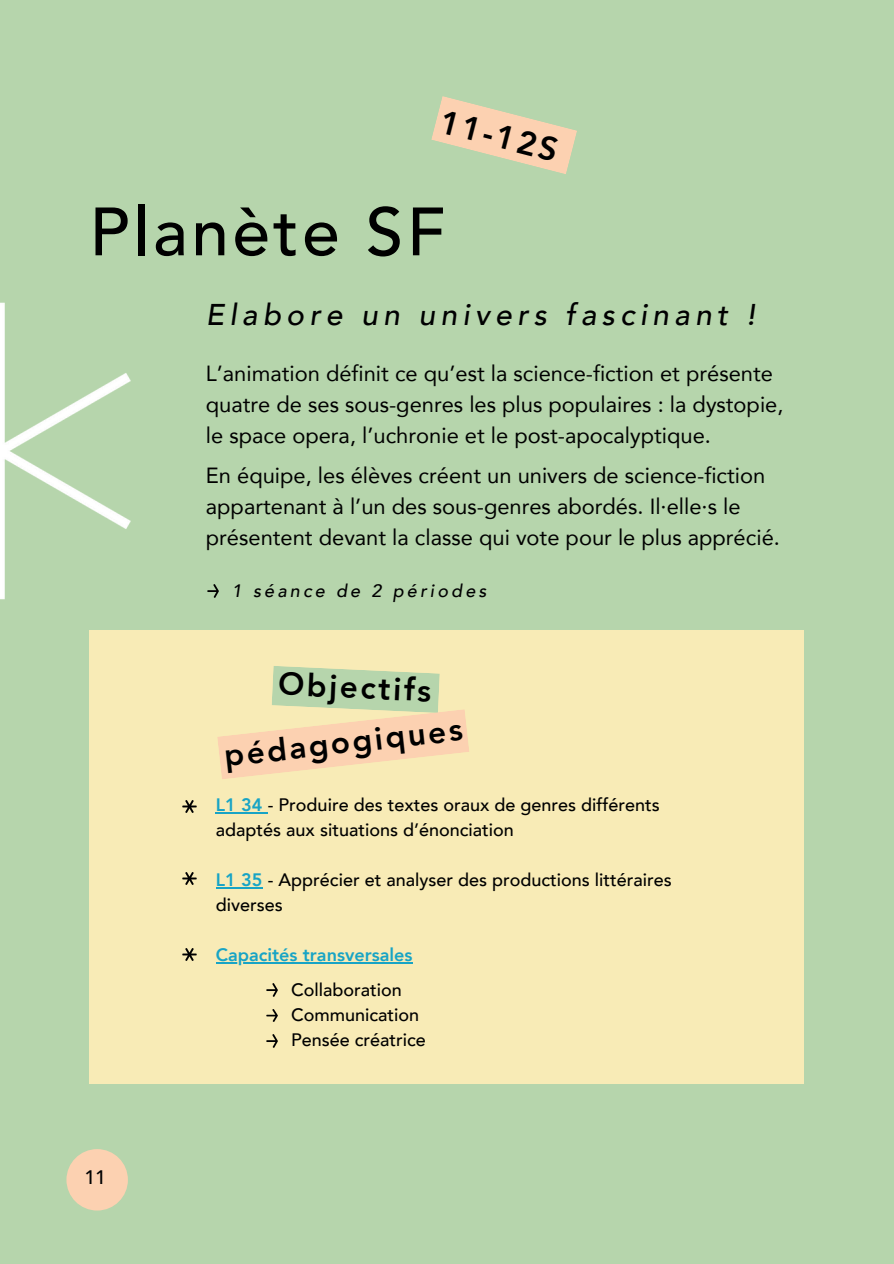
<style>
.page{position:relative;width:894px;height:1264px;background:#fff}
.page>*{position:absolute;margin:0;border:0;box-sizing:border-box;transform-origin:0 0}
.t1{font:500 67.5px "Avenir";letter-spacing:.055em;color:#000}
.t2{font:800 33px "Avenir";color:#000}
.t3{font:800 31.5px "Avenir";color:#000}
.t4{font:italic 500 30px "Avenir";letter-spacing:.175em;color:#000001}
.t5{font:21.9px/30.6px "Avenir";color:#000}
.t6{font:500 19.5px "Avenir";color:#000001}
.t7{font:500 18px/25px "Avenir";color:#000}
.t8{font:800 18px "Avenir";color:#18a4c5}
.t9{font:italic 500 18px "Avenir";letter-spacing:.175em;color:#000001}
.s1{font-weight:800;color:#18a4c5}
</style>
<div class="page">
<div style="left:0;top:0;width:893px;height:1263px;background:#b6d5ac"></div>
<div style="left:89px;top:631px;width:715px;height:452px;background:#f8ebb6"></div>
<svg style="left:431px;top:96px;width:146px;height:78px"></svg>
<img style="left:207px;top:584px;width:12px;height:14px">
<img style="left:182px;top:800px;width:15px;height:13px">
<img style="left:182px;top:872px;width:15px;height:13px">
<img style="left:182px;top:948px;width:15px;height:13px">
<hr style="left:216px;top:812px;width:52px;height:1px;background:#18a4c5">
<hr style="left:216px;top:887px;width:46px;height:1px;background:#18a4c5">
<hr style="left:216px;top:962px;width:196px;height:1px;background:#18a4c5">
<img style="left:266px;top:983px;width:12px;height:14px">
<img style="left:266px;top:1009px;width:12px;height:13px">
<img style="left:266px;top:1034px;width:12px;height:14px">
<img style="left:0;top:302px;width:131px;height:298px">
<div style="left:66px;top:1149px;width:62px;height:61px;background:#fcd1b1;border-radius:50%"></div>
<svg style="left:217px;top:666px;width:252px;height:113px"></svg>
<h1 class="t2" style="left:445px;top:100px;width:122px;rotate:14deg">11-12S</h1>
<h2 class="t1" style="left:89px;top:188px;width:357px">Planète SF</h2>
<p class="t4" style="left:206px;top:295px;width:550px">Elabore un univers fascinant !</p>
<p class="t5" style="left:206px;top:359px;width:579px">L’animation définit ce qu’est la science-fiction et présente quatre de ses sous-genres les plus populaires : la dystopie, le space opera, l’uchronie et le post-apocalyptique.</p>
<p class="t5" style="left:206px;top:461px;width:575px">En équipe, les élèves créent un univers de science-fiction appartenant à l’un des sous-genres abordés. Il·elle·s le présentent devant la classe qui vote pour le plus apprécié.</p>
<p class="t9" style="left:232px;top:578px;width:256px">1 séance de 2 périodes</p>
<p class="t3" style="left:279px;top:662px;width:155px;rotate:3deg">Objectifs</p>
<p class="t3" style="left:222px;top:734px;width:241px;rotate:-6deg">pédagogiques</p>
<p class="t6" style="left:84px;top:1164px;width:23px">11</p>
<p class="t7" style="left:216px;top:792px;width:445px"><span class="s1">L1 34</span> - Produire des textes oraux de genres différents adaptés aux situations d’énonciation</p>
<h3 class="t7" style="left:216px;top:867px;width:457px"><span class="s1">L1 35</span> - Apprécier et analyser des productions littéraires diverses</h3>
<h3 class="t8" style="left:216px;top:942px;width:198px">Capacités transversales</h3>
<p class="t7" style="left:291px;top:977px;width:112px">Collaboration</p>
<p class="t7" style="left:291px;top:1002px;width:130px">Communication</p>
<p class="t7" style="left:291px;top:1027px;width:136px">Pensée créatrice</p>
</div>
